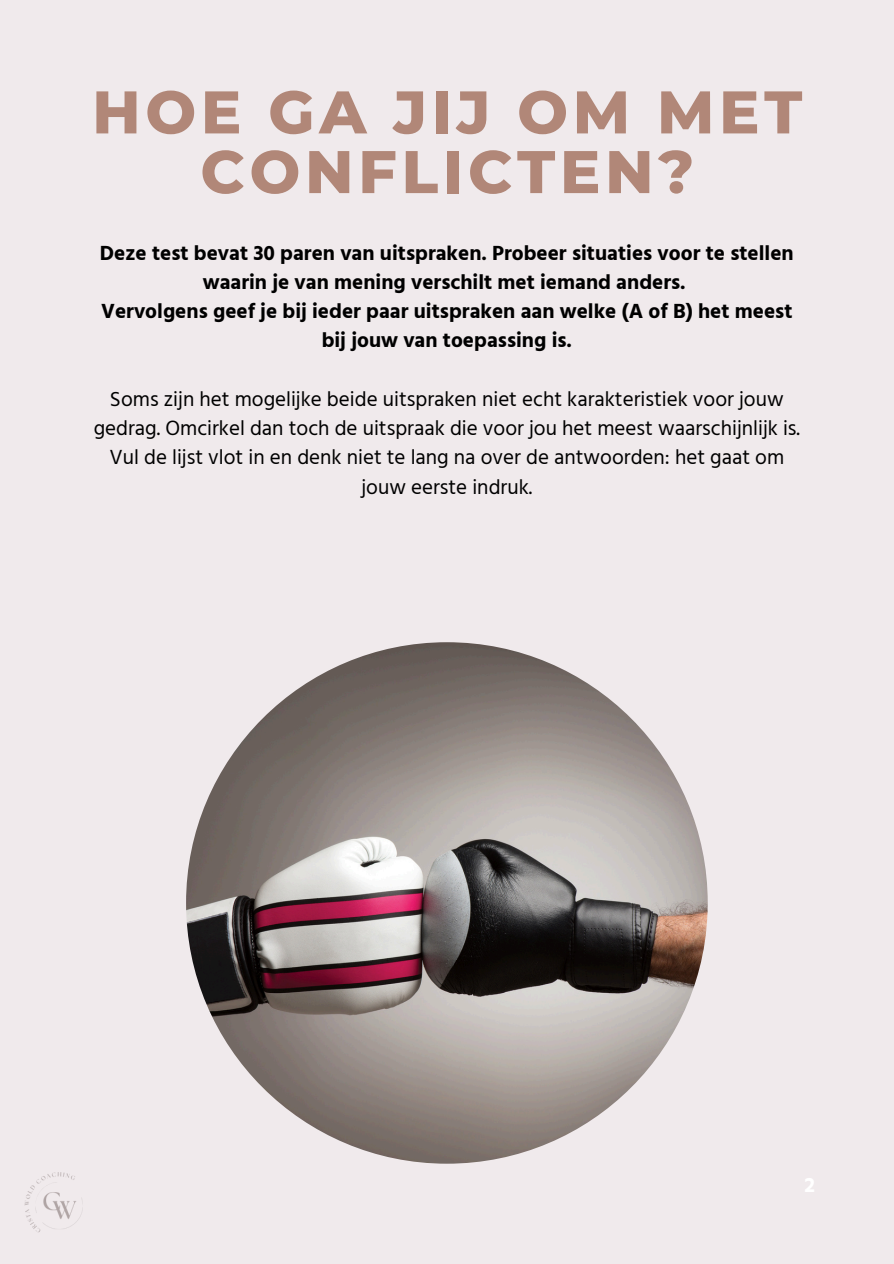
<style>
.page{position:relative;width:894px;height:1264px;background:#fff}
.page>*{position:absolute;margin:0;border:0;box-sizing:border-box;transform-origin:0 0}
.t1{font:800 60px/59.7px "Montserrat";letter-spacing:.08em;color:#b18778;text-align:center}
.t2{font:21px/29.2px "Hind Madurai";color:#000;text-align:center}
.t3{font:700 21px/29.2px "Hind Madurai";color:#000;text-align:center}
.t4{font:700 21px "Hind Madurai";color:#fff}
</style>
<div class="page">
<div style="left:0;top:0;width:893px;height:1263px;background:#f0eaec"></div>
<img style="left:186px;top:642px;width:521px;height:521px;border-radius:50%">
<img style="left:24px;top:1172px;width:59px;height:61px">
<h1 class="t1" style="left:92px;top:82px;width:711px">HOE GA JIJ OM MET<br>CONFLICTEN?</h1>
<h2 class="t3" style="left:100px;top:239px;width:695px">Deze test bevat 30 paren van uitspraken. Probeer situaties voor te stellen waarin je van mening verschilt met iemand anders.<br>Vervolgens geef je bij ieder paar uitspraken aan welke (A of B) het meest bij jouw van toepassing is.</h2>
<p class="t2" style="left:94px;top:385px;width:707px">Soms zijn het mogelijke beide uitspraken niet echt karakteristiek voor jouw gedrag. Omcirkel dan toch de uitspraak die voor jou het meest waarschijnlijk is.<br>Vul de lijst vlot in en denk niet te lang na over de antwoorden: het gaat om jouw eerste indruk.</p>
<p class="t4" style="left:804px;top:1170px;width:12px">2</p>
</div>
